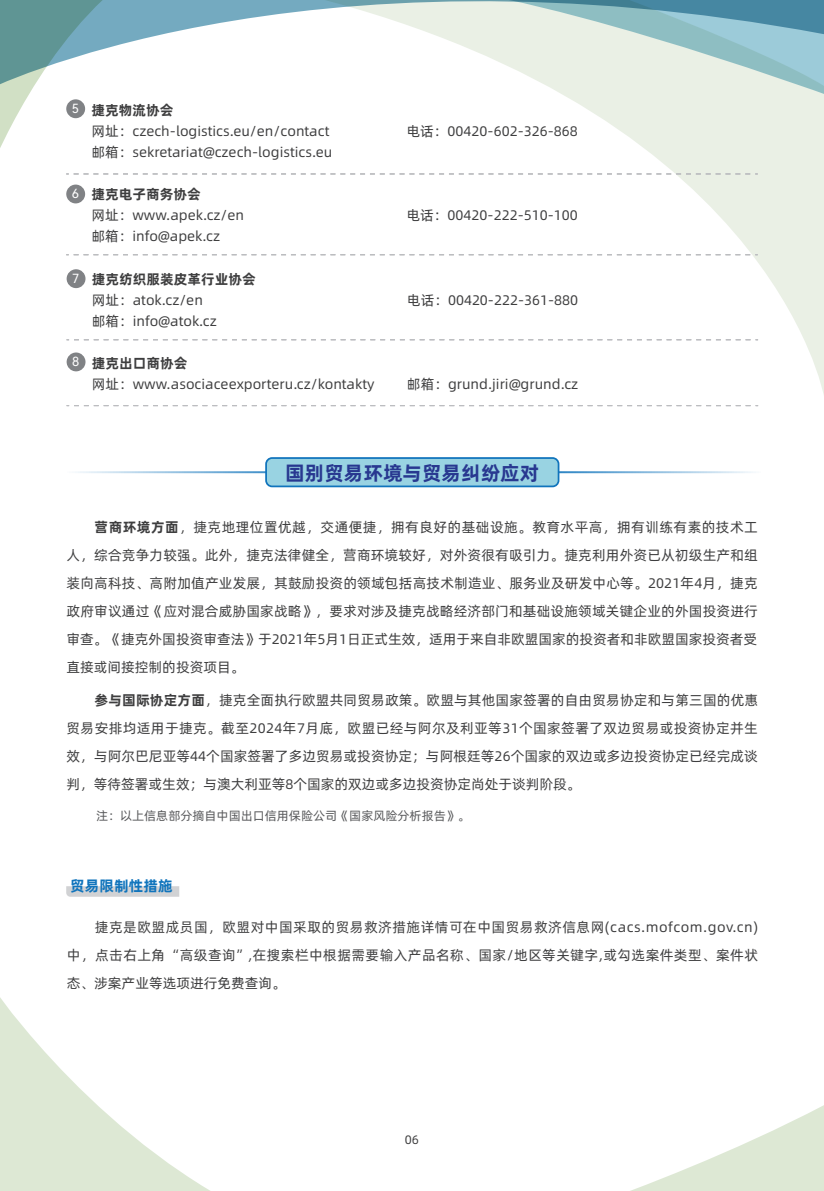
<style>
.page{position:relative;width:824px;height:1191px;background:#fff}
.page>*{position:absolute;margin:0;border:0;box-sizing:border-box;transform-origin:0 0}
.t1{font:700 19.78px "Alibaba Pu Hui Ti";color:#283890}
.t2{font:700 14.88px "Alibaba Pu Hui Ti";color:#1074bc}
.t3{font:13.83px/28px "Alibaba Pu Hui Ti";color:#3e3e3f;text-align:justify}
.t4{font:700 13.83px "Alibaba Pu Hui Ti";color:#3e3e3f}
.t5{font:12.6px "Harmony OS Sans SC";color:#fff}
.t6{font:12.25px "Alibaba Pu Hui Ti";color:#57585a}
.t7{font:12.25px "Alibaba Pu Hui Ti";color:#3e3e3f}
.s1{font-weight:700}
</style>
<div class="page">
<svg style="left:0;top:997px;width:210px;height:194px"></svg>
<svg style="left:630px;top:1106px;width:193px;height:85px"></svg>
<svg style="left:263px;top:94px;width:560px;height:297px"></svg>
<svg style="left:757px;top:0;width:66px;height:91px;background:#86b7c5"></svg>
<div style="left:266px;top:458px;width:292px;height:28px;background:#99d3e2;border-radius:6px"></div>
<div style="left:265px;top:457px;width:294px;height:30px;border:2px solid #1074bc;border-radius:6px"></div>
<svg style="left:66px;top:886px;width:113px;height:10px"></svg>
<svg style="left:0;top:0;width:757px;height:182px"></svg>
<svg style="left:66px;top:254px;width:691px;height:1px"></svg>
<div style="left:66px;top:99px;width:19px;height:19px;background:#808285;border-radius:50%"></div>
<div style="left:66px;top:185px;width:19px;height:18px;background:#808285;border-radius:50%"></div>
<svg style="left:67px;top:339px;width:691px;height:1px"></svg>
<svg style="left:67px;top:405px;width:691px;height:1px"></svg>
<div style="left:67px;top:269px;width:18px;height:19px;background:#808285;border-radius:50%"></div>
<div style="left:67px;top:352px;width:18px;height:19px;background:#808285;border-radius:50%"></div>
<p class="t5" style="left:72px;top:100px;width:9px">5</p>
<p class="t5" style="left:72px;top:185px;width:9px">6</p>
<p class="t5" style="left:72px;top:270px;width:9px">7</p>
<p class="t5" style="left:72px;top:353px;width:9px">8</p>
<p class="t4" style="left:91px;top:99px;width:84px">捷克物流协会</p>
<p class="t3" style="left:91px;top:116px;width:239px">网址：czech-logistics.eu/en/contact</p>
<p class="t3" style="left:406px;top:116px;width:173px">电话：00420-602-326-868</p>
<p class="t3" style="left:91px;top:137px;width:242px">邮箱：sekretariat@czech-logistics.eu</p>
<p class="t4" style="left:91px;top:183px;width:111px">捷克电子商务协会</p>
<p class="t3" style="left:91px;top:200px;width:154px">网址：www.apek.cz/en</p>
<p class="t3" style="left:406px;top:200px;width:173px">电话：00420-222-510-100</p>
<p class="t3" style="left:91px;top:221px;width:130px">邮箱：info@apek.cz</p>
<p class="t4" style="left:92px;top:268px;width:166px">捷克纺织服装皮革行业协会</p>
<p class="t3" style="left:92px;top:285px;width:113px">网址：atok.cz/en</p>
<p class="t3" style="left:407px;top:285px;width:173px">电话：00420-222-361-880</p>
<p class="t3" style="left:92px;top:306px;width:126px">邮箱：info@atok.cz</p>
<p class="t4" style="left:92px;top:352px;width:97px">捷克出口商协会</p>
<p class="t3" style="left:92px;top:369px;width:284px">网址：www.asociaceexporteru.cz/kontakty</p>
<p class="t3" style="left:407px;top:369px;width:173px">邮箱：grund.jiri@grund.cz</p>
<h1 class="t1" style="left:285px;top:457px;width:255px">国别贸易环境与贸易纠纷应对</h1>
<p class="t3" style="left:67px;top:512px;width:692px;text-indent:28px"><span class="s1">营商环境方面</span>，捷克地理位置优越，交通便捷，拥有良好的基础设施。教育水平高，拥有训练有素的技术工人，综合竞争力较强。此外，捷克法律健全，营商环境较好，对外资很有吸引力。捷克利用外资已从初级生产和组装向高科技、高附加值产业发展，其鼓励投资的领域包括高技术制造业、服务业及研发中心等。2021年4月，捷克政府审议通过《应对混合威胁国家战略》，要求对涉及捷克战略经济部门和基础设施领域关键企业的外国投资进行审查。《捷克外国投资审查法》于2021年5月1日正式生效，适用于来自非欧盟国家的投资者和非欧盟国家投资者受直接或间接控制的投资项目。</p>
<p class="t3" style="left:67px;top:685px;width:693px;text-indent:28px"><span class="s1">参与国际协定方面</span>，捷克全面执行欧盟共同贸易政策。欧盟与其他国家签署的自由贸易协定和与第三国的优惠贸易安排均适用于捷克。截至2024年7月底，欧盟已经与阿尔及利亚等31个国家签署了双边贸易或投资协定并生效，与阿尔巴尼亚等44个国家签署了多边贸易或投资协定；与阿根廷等26个国家的双边或多边投资协定已经完成谈判，等待签署或生效；与澳大利亚等8个国家的双边或多边投资协定尚处于谈判阶段。</p>
<p class="t6" style="left:96px;top:807px;width:375px">注：以上信息部分摘自中国出口信用保险公司《国家风险分析报告》。</p>
<p class="t2" style="left:70px;top:874px;width:104px">贸易限制性措施</p>
<p class="t3" style="left:67px;top:912px;width:692px;text-indent:28px">捷克是欧盟成员国，欧盟对中国采取的贸易救济措施详情可在中国贸易救济信息网(cacs.mofcom.gov.cn)中，点击右上角“高级查询”,在搜索栏中根据需要输入产品名称、国家/地区等关键字,或勾选案件类型、案件状态、涉案产业等选项进行免费查询。</p>
<p class="t7" style="left:405px;top:1130px;width:16px">06</p>
</div>
